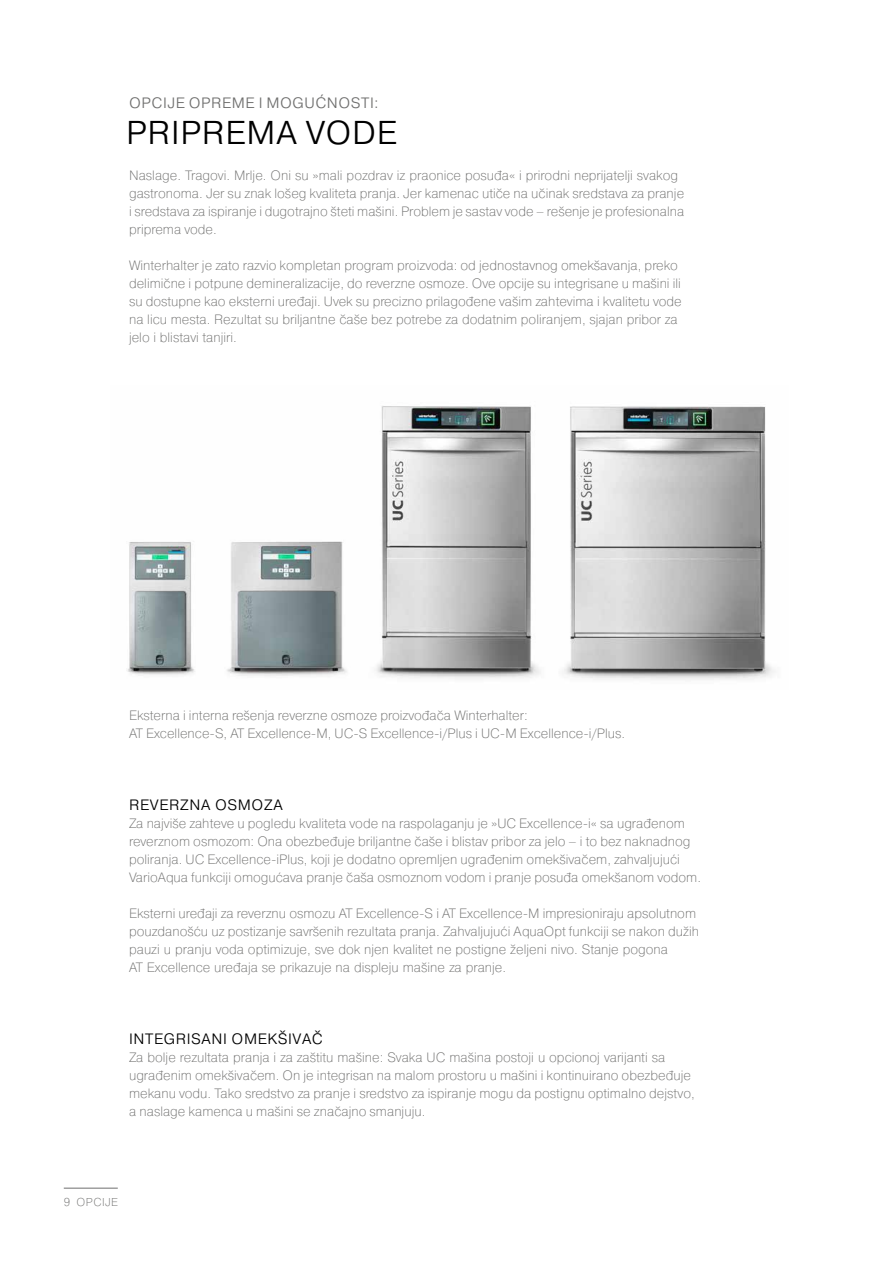
<style>
.page{position:relative;width:893px;height:1263px;background:#fff}
.page>*{position:absolute;margin:0;border:0;box-sizing:border-box;transform-origin:0 0}
.t1{font:300 33px "Pragmatica";letter-spacing:.02em;color:#000}
.t2{font:300 15px "Pragmatica";letter-spacing:.04em;color:#000}
.t3{font:300 15px "Pragmatica";letter-spacing:.035em;color:#6f6f6e}
.t4{font:200 13.5px/18px "Pragmatica";color:#6f6f6e}
.t5{font:200 11.4px "Pragmatica";letter-spacing:.04em;color:#6f6f6e}
</style>
<div class="page">
<img style="left:127px;top:406px;width:648px;height:274px">
<hr style="left:64px;top:1188px;width:54px;height:1px;background:#6f6f6e">
<p class="t3" style="left:129px;top:93px;width:251px">OPCIJE OPREME I MOGUĆNOSTI:</p>
<h1 class="t1" style="left:126px;top:112px;width:272px">PRIPREMA VODE</h1>
<p class="t4" style="left:129px;top:166px;width:557px">Naslage. Tragovi. Mrlje. Oni su »mali pozdrav iz praonice posuđa« i prirodni neprijatelji svakog gastronoma. Jer su znak lošeg kvaliteta pranja. Jer kamenac utiče na učinak sredstava za pranje i sredstava za ispiranje i dugotrajno šteti mašini. Problem je sastav vode – rešenje je profesionalna priprema vode.</p>
<p class="t4" style="left:129px;top:256px;width:554px">Winterhalter je zato razvio kompletan program proizvoda: od jednostavnog omekšavanja, preko delimične i potpune demineralizacije, do reverzne osmoze. Ove opcije su integrisane u mašini ili su dostupne kao eksterni uređaji. Uvek su precizno prilagođene vašim zahtevima i kvalitetu vode na licu mesta. Rezultat su briljantne čaše bez potrebe za dodatnim poliranjem, sjajan pribor za jelo i blistavi tanjiri.</p>
<p class="t4" style="left:129px;top:706px;width:498px">Eksterna i interna rešenja reverzne osmoze proizvođača Winterhalter:<br>AT Excellence-S, AT Excellence-M, UC-S Excellence-i/Plus i UC-M Excellence-i/Plus.</p>
<p class="t2" style="left:129px;top:795px;width:155px">REVERZNA OSMOZA</p>
<p class="t4" style="left:129px;top:814px;width:574px">Za najviše zahteve u pogledu kvaliteta vode na raspolaganju je »UC Excellence-i« sa ugrađenom reverznom osmozom: Ona obezbeđuje briljantne čaše i blistav pribor za jelo – i to bez naknadnog poliranja. UC Excellence-iPlus, koji je dodatno opremljen ugrađenim omekšivačem, zahvaljujući VarioAqua funkciji omogućava pranje čaša osmoznom vodom i pranje posuđa omekšanom vodom.</p>
<p class="t4" style="left:129px;top:904px;width:571px">Eksterni uređaji za reverznu osmozu AT Excellence-S i AT Excellence-M impresioniraju apsolutnom pouzdanošću uz postizanje savršenih rezultata pranja. Zahvaljujući AquaOpt funkciji se nakon dužih pauzi u pranju voda optimizuje, sve dok njen kvalitet ne postigne željeni nivo. Stanje pogona<br>AT Excellence uređaja se prikazuje na displeju mašine za pranje.</p>
<p class="t2" style="left:129px;top:1029px;width:195px">INTEGRISANI OMEKŠIVAČ</p>
<p class="t4" style="left:129px;top:1048px;width:567px">Za bolje rezultata pranja i za zaštitu mašine: Svaka UC mašina postoji u opcionoj varijanti sa ugrađenim omekšivačem. On je integrisan na malom prostoru u mašini i kontinuirano obezbeđuje mekanu vodu. Tako sredstvo za pranje i sredstvo za ispiranje mogu da postignu optimalno dejstvo, a naslage kamenca u mašini se značajno smanjuju.</p>
<p class="t5" style="left:64px;top:1195px;width:56px">9 OPCIJE</p>
</div>
